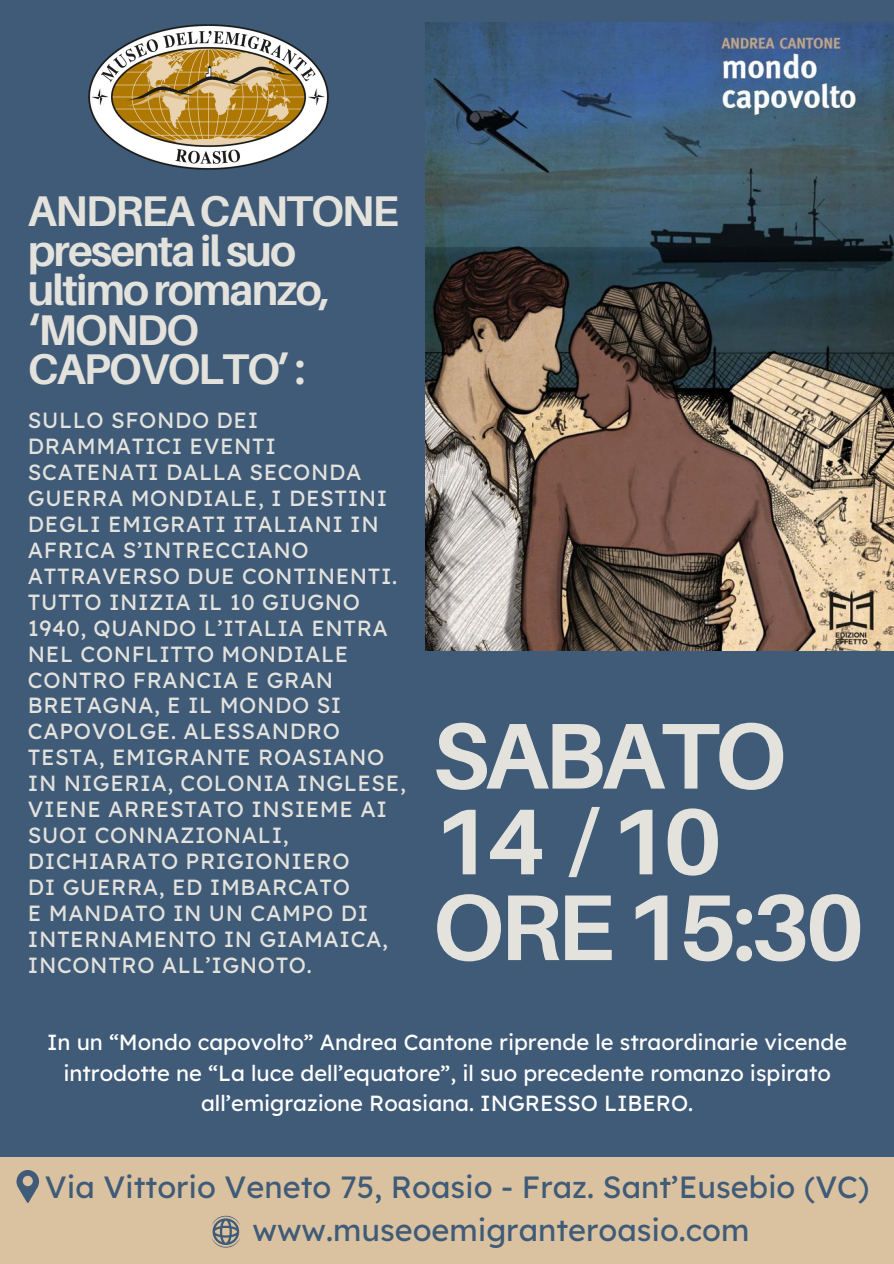
<style>
.page{position:relative;width:894px;height:1264px;background:#fff}
.page>*{position:absolute;margin:0;border:0;box-sizing:border-box;transform-origin:0 0}
.t1{font:700 93.6px/85.7px "Aileron";letter-spacing:-.045em;color:#e4e2dd}
.t2{font:700 42.9px/39.5px "Aileron";letter-spacing:-.045em;color:#e4e2dd}
.t3{font:30.6px "Lexend Deca";color:#3f5b77}
.t4{font:21.9px/26px "Lexend Deca";letter-spacing:.03em;color:#e4e2dd}
.t5{font:21.9px/30.5px "Lexend Deca";color:#fff;text-align:center}
</style>
<div class="page">
<div style="left:0;top:0;width:893px;height:1263px;background:#3f5b77"></div>
<img style="left:425px;top:23px;width:468px;height:627px">
<img style="left:88px;top:24px;width:241px;height:146px">
<div style="left:0;top:1157px;width:893px;height:106px;background:#dac2a0"></div>
<svg style="left:211px;top:1215px;width:29px;height:32px"></svg>
<svg style="left:16px;top:1170px;width:23px;height:33px"></svg>
<p class="t2" style="left:28px;top:191px;width:372px">ANDREACANTONE presentailsuo ultimoromanzo, ‘MONDO<br>CAPOVOLTO’:</p>
<p class="t4" style="left:28px;top:407px;width:370px">SULLO SFONDO DEI<br>DRAMMATICI EVENTI<br>SCATENATI DALLA SECONDA<br>GUERRA MONDIALE, I DESTINI<br>DEGLI EMIGRATI ITALIANI IN<br>AFRICA S’INTRECCIANO<br>ATTRAVERSO DUE CONTINENTI.</p>
<p class="t4" style="left:28px;top:588px;width:379px">TUTTO INIZIA IL 10 GIUGNO<br>1940, QUANDO L’ITALIA ENTRA<br>NEL CONFLITTO MONDIALE<br>CONTRO FRANCIA E GRAN<br>BRETAGNA, E IL MONDO SI<br>CAPOVOLGE. ALESSANDRO<br>TESTA, EMIGRANTE ROASIANO<br>IN NIGERIA, COLONIA INGLESE,<br>VIENE ARRESTATO INSIEME AI<br>SUOI CONNAZIONALI,<br>DICHIARATO PRIGIONIERO</p>
<p class="t4" style="left:28px;top:873px;width:323px">DI GUERRA, ED IMBARCATO</p>
<p class="t4" style="left:28px;top:899px;width:361px">E MANDATO IN UN CAMPO DI<br>INTERNAMENTO IN GIAMAICA,<br>INCONTRO ALL’IGNOTO.</p>
<p class="t1" style="left:432px;top:711px;width:355px">SABATO<br>14 /10</p>
<p class="t1" style="left:432px;top:882px;width:433px">ORE15:30</p>
<p class="t5" style="left:47px;top:1026px;width:801px">In un “Mondo capovolto” Andrea Cantone riprende le straordinarie vicende introdotte ne “La luce dell’equatore”, il suo precedente romanzo ispirato all’emigrazione Roasiana. INGRESSO LIBERO.</p>
<p class="t3" style="left:45px;top:1167px;width:825px">Via Vittorio Veneto 75, Roasio - Fraz. Sant’Eusebio (VC)</p>
<p class="t3" style="left:252px;top:1210px;width:498px">www.museoemigranteroasio.com</p>
</div>
